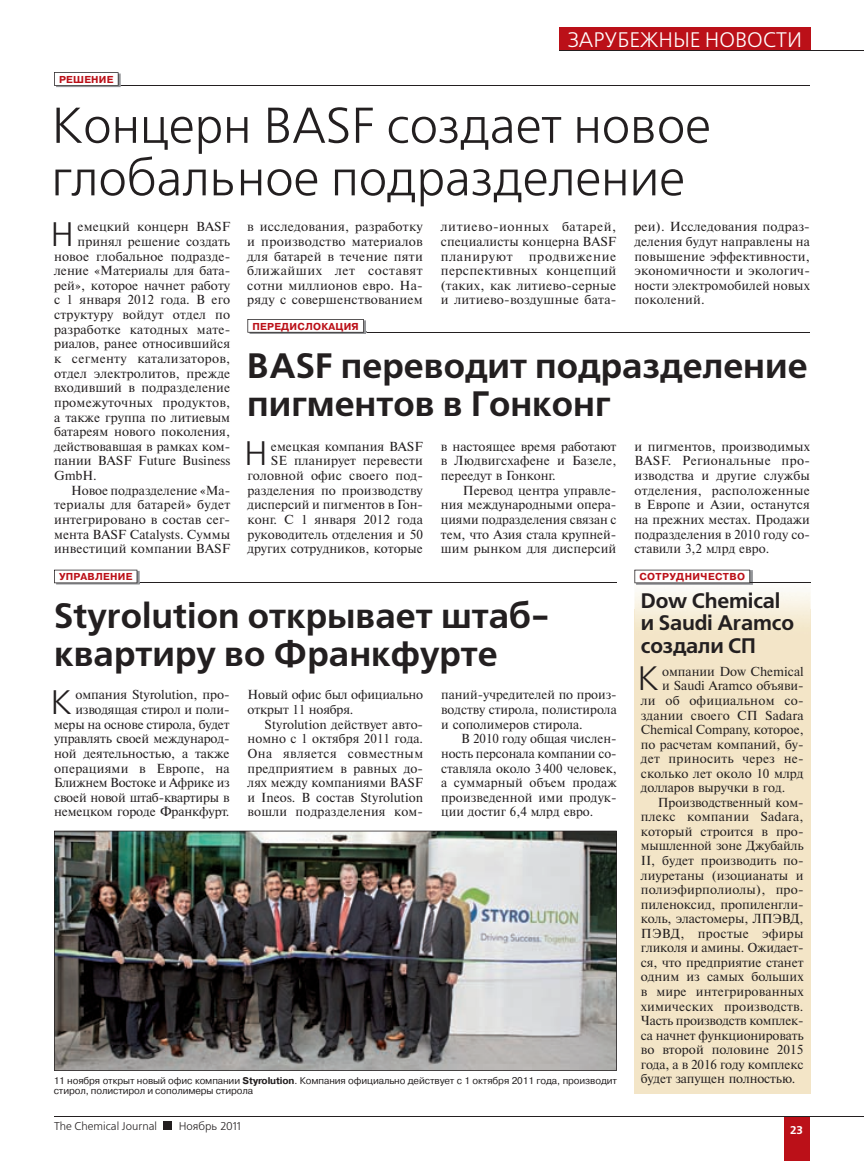
<style>
.page{position:relative;width:864px;height:1161px;background:#fff}
.page>*{position:absolute;margin:0;border:0;box-sizing:border-box;transform-origin:0 0}
.t1{font:50.25px/52.5px "Free Set C";color:#231f20}
.t2{font:700 35.25px/37.5px "Free Set C";color:#231f20}
.t3{font:33.9px "Free Set C";color:#231f20}
.t4{font:700 21px/22.5px "Free Set C";letter-spacing:-.01em;color:#231f20}
.t5{font:21px "Free Set C";color:#fff}
.t6{font:13.05px/14.7px "Newton C";color:#231f20;text-align:justify}
.t7{font:13.05px "Newton C";letter-spacing:.02em;color:#231f20}
.t8{font:13.05px "Newton C";letter-spacing:.025em;color:#231f20}
.t9{font:11.25px "Free Set C";color:#231f20}
.t10{font:700 11.25px "Free Set C";color:#fff}
.t11{font:700 10.05px "Pragmatica C";letter-spacing:.025em;color:#bb1018}
.t12{font:9.75px/10.8px "Pragmatica C";letter-spacing:-.01em;color:#231f20}
.s1{font-weight:700}
</style>
<div class="page">
<hr style="left:118px;top:85px;width:691px;height:1px;background:#231f20">
<hr style="left:363px;top:332px;width:446px;height:1px;background:#231f20">
<img style="left:56px;top:86px;width:65px;height:1px">
<svg style="left:54px;top:72px;width:67px;height:14px"></svg>
<img style="left:249px;top:333px;width:117px;height:1px">
<svg style="left:247px;top:319px;width:119px;height:14px"></svg>
<hr style="left:132px;top:582px;width:484px;height:1px;background:#231f20">
<img style="left:56px;top:583px;width:84px;height:2px">
<svg style="left:54px;top:570px;width:86px;height:13px"></svg>
<div style="left:634px;top:609px;width:176px;height:485px;background:#f3e5c7"></div>
<img style="left:634px;top:583px;width:176px;height:40px">
<img style="left:636px;top:571px;width:116px;height:14px">
<svg style="left:634px;top:570px;width:115px;height:13px"></svg>
<hr style="left:749px;top:582px;width:61px;height:1px;background:#231f20">
<img style="left:54px;top:831px;width:562px;height:240px">
<div style="left:783px;top:1116px;width:26px;height:45px;background:#bb1018"></div>
<hr style="left:54px;top:1116px;width:755px;height:1px;background:#231f20">
<hr style="left:809px;top:1116px;width:54px;height:1px;background:#231f20">
<div style="left:164px;top:1121px;width:8px;height:9px;background:#231f20"></div>
<div style="left:559px;top:27px;width:251px;height:24px;background:#bb1018"></div>
<hr style="left:559px;top:51px;width:251px;height:1px;background:#231f20">
<hr style="left:810px;top:51px;width:53px;height:1px;background:#231f20">
<p class="t11" style="left:59px;top:76px;width:56px">РЕШЕНИЕ</p>
<h3 class="t5" style="left:568px;top:31px;width:235px">ЗАРУБЕЖНЫЕ НОВОСТИ</h3>
<h1 class="t1" style="left:51px;top:104px;width:660px">Концерн BASF создает новое глобальное подразделение</h1>
<h3 class="t3" style="left:51px;top:221px;width:25px">Н</h3>
<p class="t6" style="left:78px;top:221px;width:154px">емецкий концерн BASF</p>
<p class="t6" style="left:247px;top:221px;width:177px">в исследования, разработку и производство материалов для батарей в течение пяти ближайших лет составят сотни миллионов евро. На&shy;ряду с совершенствованием</p>
<p class="t6" style="left:440px;top:221px;width:177px">литиево-ионных батарей, специалисты концерна BASF планируют продвижение перспективных концепций (таких, как литиево-серные и литиево-воздушные бата-</p>
<p class="t6" style="left:634px;top:221px;width:177px">реи). Исследования подраз&shy;деления будут направлены на повышение эффективности, экономичности и экологич&shy;ности электромобилей новых поколений.</p>
<p class="t6" style="left:78px;top:235px;width:154px">принял решение создать</p>
<p class="t6" style="left:54px;top:250px;width:178px">новое глобальное подразде-</p>
<p class="t6" style="left:54px;top:264px;width:178px">ление «Материалы для бата-</p>
<p class="t6" style="left:54px;top:279px;width:177px">рей», которое начнет работу</p>
<p class="t6" style="left:54px;top:294px;width:178px">с 1 января 2012 года. В его</p>
<p class="t6" style="left:54px;top:308px;width:178px">структуру войдут отдел по</p>
<p class="t6" style="left:54px;top:323px;width:178px">разработке катодных мате-</p>
<p class="t6" style="left:54px;top:338px;width:178px">риалов, ранее относившийся</p>
<p class="t7" style="left:54px;top:354px;width:178px">к сегменту катализаторов,</p>
<p class="t6" style="left:54px;top:367px;width:178px">отдел электролитов, прежде</p>
<p class="t6" style="left:54px;top:381px;width:178px">входивший в подразделение</p>
<p class="t7" style="left:54px;top:398px;width:178px">промежуточных продуктов,</p>
<p class="t6" style="left:54px;top:411px;width:177px">а также группа по литиевым</p>
<p class="t6" style="left:54px;top:425px;width:177px">батареям нового поколения,</p>
<p class="t6" style="left:54px;top:440px;width:178px">действовавшая в рамках ком-</p>
<p class="t6" style="left:54px;top:455px;width:178px">пании BASF Future Business</p>
<p class="t6" style="left:54px;top:469px;width:44px">GmbH.</p>
<p class="t6" style="left:71px;top:484px;width:161px">Новое подразделение «Ма-</p>
<p class="t6" style="left:54px;top:498px;width:178px">териалы для батарей» будет</p>
<p class="t6" style="left:54px;top:513px;width:178px">интегрировано в состав сег-</p>
<p class="t6" style="left:54px;top:528px;width:178px">мента BASF Catalysts. Суммы</p>
<p class="t6" style="left:54px;top:542px;width:178px">инвестиций компании BASF</p>
<p class="t11" style="left:252px;top:322px;width:108px">ПЕРЕДИСЛОКАЦИЯ</p>
<h2 class="t2" style="left:247px;top:350px;width:561px">BASF переводит подразделение пигментов в Гонконг</h2>
<h3 class="t3" style="left:244px;top:440px;width:25px">Н</h3>
<p class="t6" style="left:247px;top:440px;width:177px;text-align:right">емецкая компания BASF<br>SE планирует перевести головной офис своего под&shy;разделения по производству дисперсий и пигментов в Гон&shy;конг. С 1 января 2012 года руководитель отделения и 50 других сотрудников, которые</p>
<p class="t6" style="left:441px;top:440px;width:177px">в настоящее время работают в Людвигсхафене и Базеле, переедут в Гонконг.</p>
<p class="t6" style="left:634px;top:440px;width:177px">и пигментов, производимых BASF. Региональные про&shy;изводства и другие службы отделения, расположенные в Европе и Азии, останутся на прежних местах. Продажи подразделения в 2010 году со&shy;ставили 3,2 млрд евро.</p>
<p class="t6" style="left:441px;top:484px;width:177px;text-indent:22px">Перевод центра управле&shy;ния международными опера&shy;циями подразделения связан с тем, что Азия стала крупней&shy;шим рынком для дисперсий</p>
<p class="t11" style="left:59px;top:573px;width:75px">УПРАВЛЕНИЕ</p>
<p class="t11" style="left:639px;top:573px;width:107px">СОТРУДНИЧЕСТВО</p>
<h3 class="t4" style="left:640px;top:591px;width:155px">Dow Chemical и Saudi Aramco создали СП</h3>
<h3 class="t3" style="left:637px;top:665px;width:23px">К</h3>
<p class="t6" style="left:662px;top:665px;width:143px">омпании Dow Chemical</p>
<h2 class="t2" style="left:54px;top:600px;width:497px">Styrolution открывает штаб&shy;квартиру во Франкфурте</h2>
<h3 class="t3" style="left:51px;top:689px;width:23px">К</h3>
<p class="t6" style="left:662px;top:680px;width:143px">и Saudi Aramco объяви-</p>
<p class="t7" style="left:640px;top:696px;width:164px">ли об официальном со-</p>
<p class="t6" style="left:640px;top:709px;width:164px">здании своего СП Sadara</p>
<p class="t6" style="left:640px;top:723px;width:164px">Chemical Company, которое,</p>
<p class="t6" style="left:640px;top:738px;width:164px">по расчетам компаний, бу-</p>
<p class="t6" style="left:640px;top:752px;width:164px">дет приносить через не-</p>
<p class="t6" style="left:640px;top:767px;width:164px">сколько лет около 10 млрд</p>
<p class="t6" style="left:640px;top:781px;width:146px">долларов выручки в год.</p>
<p class="t6" style="left:657px;top:796px;width:147px">Производственный ком-</p>
<p class="t6" style="left:640px;top:810px;width:164px">плекс компании Sadara,</p>
<p class="t6" style="left:640px;top:825px;width:164px">который строится в про-</p>
<p class="t6" style="left:640px;top:840px;width:164px">мышленной зоне Джубайль</p>
<p class="t6" style="left:640px;top:854px;width:164px">II, будет производить по-</p>
<p class="t6" style="left:640px;top:869px;width:164px">лиуретаны (изоцианаты и</p>
<p class="t6" style="left:640px;top:883px;width:164px">полиэфирполиолы), про-</p>
<p class="t6" style="left:640px;top:898px;width:164px">пиленоксид, пропиленгли-</p>
<p class="t6" style="left:640px;top:912px;width:164px">коль, эластомеры, ЛПЭВД,</p>
<p class="t8" style="left:640px;top:928px;width:164px">ПЭВД, простые эфиры</p>
<p class="t6" style="left:640px;top:941px;width:164px">гликоля и амины. Ожидает-</p>
<p class="t6" style="left:640px;top:956px;width:164px">ся, что предприятие станет</p>
<p class="t6" style="left:640px;top:971px;width:164px">одним из самых больших</p>
<p class="t6" style="left:640px;top:985px;width:164px">в мире интегрированных</p>
<p class="t6" style="left:640px;top:1000px;width:164px">химических производств.</p>
<p class="t6" style="left:640px;top:1014px;width:164px">Часть производств комплек-</p>
<p class="t6" style="left:640px;top:1029px;width:164px">са начнет функционировать</p>
<p class="t6" style="left:640px;top:1043px;width:164px">во второй половине 2015</p>
<p class="t6" style="left:640px;top:1058px;width:164px">года, а в 2016 году комплекс</p>
<p class="t6" style="left:640px;top:1072px;width:156px">будет запущен полностью.</p>
<p class="t6" style="left:54px;top:689px;width:177px;text-align:right">омпания Styrolution, про&shy;изводящая стирол и поли&shy;меры на основе стирола, будет управлять своей международ&shy;ной деятельностью, а также операциями в Европе, на<br>Ближнем Востоке и Африке из своей новой штаб-квартиры в немецком городе Франкфурт.</p>
<p class="t6" style="left:247px;top:689px;width:177px">Новый офис был официально открыт 11 ноября.</p>
<p class="t6" style="left:441px;top:689px;width:177px">паний-учредителей по произ&shy;водству стирола, полистирола и сополимеров стирола.</p>
<p class="t6" style="left:441px;top:732px;width:177px;text-indent:20px">В 2010 году общая числен&shy;ность персонала компании со&shy;ставляла около 3 400 человек, а суммарный объем продаж произведенной ими продук&shy;ции достиг 6,4 млрд евро.</p>
<p class="t6" style="left:247px;top:718px;width:177px;text-indent:17px">Styrolution действует авто&shy;номно с 1 октября 2011 года.<br>Она является совместным предприятием в равных до&shy;лях между компаниями BASF и Ineos. В состав Styrolution вошли подразделения ком-</p>
<p class="t12" style="left:54px;top:1076px;width:564px">11 ноября открыт новый офис компании <span class="s1">Styrolution</span>. Компания официально действует с 1 октября 2011 года, производит стирол, полистирол и сополимеры стирола</p>
<p class="t9" style="left:54px;top:1121px;width:104px">The Chemical Journal</p>
<p class="t9" style="left:179px;top:1121px;width:64px">Ноябрь 2011</p>
<p class="t10" style="left:789px;top:1125px;width:14px">23</p>
</div>
